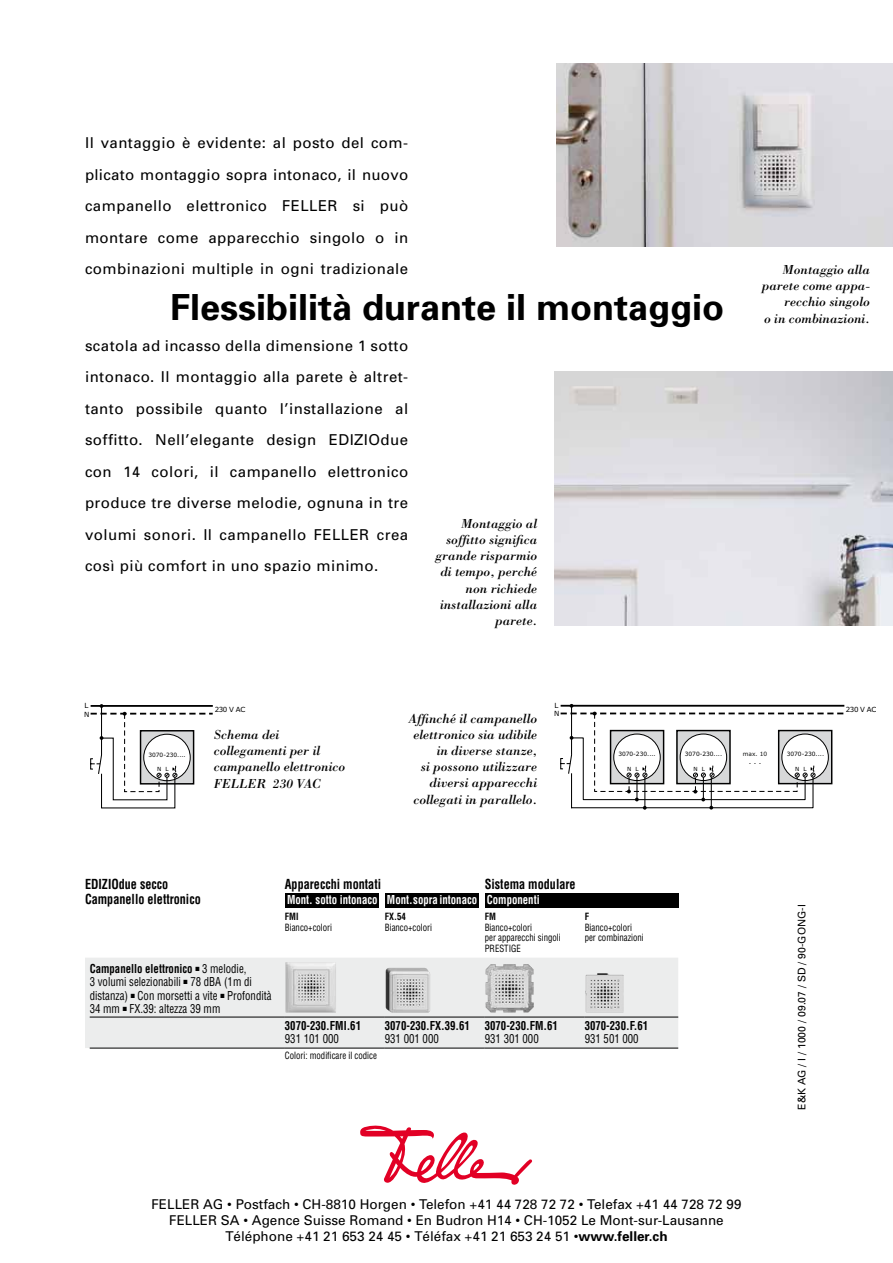
<style>
.page{position:relative;width:893px;height:1263px;background:#fff}
.page>*{position:absolute;margin:0;border:0;box-sizing:border-box;transform-origin:0 0}
.t1{font:700 36px "Univers";color:#000}
.t2{font:15px/31.5px "Univers";letter-spacing:.03em;color:#000;text-align:justify}
.t3{font:italic 13.5px/16.2px "Bodoni";color:#000;text-align:right}
.t4{font:13.5px/16.2px "Univers";color:#000;text-align:center}
.t5{font:700 condensed 13.5px/14.7px "Helvetica LT Std";color:#000;scale:.9 1}
.t6{font:condensed 12px/13.2px "Helvetica LT Std";color:#000;scale:.9 1}
.t7{font:700 condensed 12px "Helvetica LT Std";color:#000;scale:.9 1}
.t8{font:700 condensed 12px "Helvetica LT Std";color:#fff;scale:.9 1}
.t9{font:10.5px "Univers";color:#000}
.t10{font:condensed 9.75px/10.5px "Helvetica LT Std";color:#000;scale:.9 1}
.t11{font:700 condensed 9.75px "Helvetica LT Std";color:#000;scale:.9 1}
.t12{font:7.05px/8.9px "Verdana";letter-spacing:-.05em;color:#000}
.t13{font:7.05px "Verdana";color:#111211}
.t14{font:5.85px "Verdana";color:#000}
.t15{font:5.85px "Verdana";color:#111211}
.t16{font:5.7px "Verdana";color:#000}
.s1{font-weight:700}
</style>
<div class="page">
<img style="left:557px;top:64px;width:336px;height:183px">
<img style="left:554px;top:371px;width:339px;height:254px">
<svg style="left:90px;top:704px;width:123px;height:104px"></svg>
<svg style="left:560px;top:704px;width:284px;height:106px"></svg>
<svg style="left:360px;top:1125px;width:173px;height:60px"></svg>
<div style="left:385px;top:893px;width:93px;height:15px;background:#000"></div>
<div style="left:485px;top:893px;width:193px;height:15px;background:#000"></div>
<div style="left:285px;top:893px;width:93px;height:15px;background:#000"></div>
<svg style="left:85px;top:958px;width:593px;height:91px;background:#e1e2e2"></svg>
<hr style="left:90px;top:1048px;width:195px;height:1px;background:#000">
<hr style="left:285px;top:1048px;width:100px;height:1px;background:#000">
<hr style="left:385px;top:1048px;width:100px;height:1px;background:#000">
<hr style="left:485px;top:1048px;width:193px;height:1px;background:#000">
<p class="t2" style="left:85px;top:127px;width:325px">Il vantaggio è evidente: al posto del com&shy;plicato montaggio sopra intonaco, il nuovo campanello elettronico FELLER si può montare come apparecchio singolo o in combinazioni multiple in ogni tradizionale</p>
<h1 class="t1" style="left:170px;top:284px;width:556px">Flessibilità durante il montaggio</h1>
<p class="t2" style="left:85px;top:329px;width:325px">scatola ad incasso della dimensione 1 sotto intonaco. Il montaggio alla parete è altret&shy;tanto possibile quanto l’installazione al soffitto. Nell’elegante design EDIZIOdue con 14 colori, il campanello elettronico produce tre diverse melodie, ognuna in tre volumi sonori. Il campanello FELLER crea così più comfort in uno spazio minimo.</p>
<p class="t3" style="left:436px;top:515px;width:103px">Montaggio al soffitto significa grande risparmio di tempo, perché non richiede installazioni alla parete.</p>
<p class="t3" style="left:762px;top:261px;width:110px">Montaggio alla parete come appa&shy;recchio singolo<br>o in combinazioni.</p>
<p class="t12" style="left:84px;top:701px;width:7px">L<br>N</p>
<p class="t14" style="left:148px;top:751px;width:39px">3070-230....</p>
<p class="t16" style="left:157px;top:766px;width:13px">N L</p>
<p class="t12" style="left:215px;top:705px;width:32px">230 V AC</p>
<p class="t3" style="left:214px;top:726px;width:133px;text-align:left">Schema dei collegamenti per il campanello elettronico<br>FELLER 230 VAC</p>
<p class="t3" style="left:409px;top:710px;width:130px">Affinché il campanello elettronico sia udibile in diverse stanze,<br>si possono utilizzare diversi apparecchi collegati in parallelo.</p>
<p class="t12" style="left:554px;top:701px;width:7px">L<br>N</p>
<p class="t14" style="left:618px;top:751px;width:39px">3070-230....</p>
<p class="t16" style="left:627px;top:766px;width:13px">N L</p>
<p class="t5" style="left:85px;top:877px;width:130px">EDIZIOdue secco<br>Campanello elettronico</p>
<p class="t6" style="left:90px;top:962px;width:204px"><span class="s1">Campanello elettronico</span> ■ 3 melodie,<br>3 volumi selezionabili ■ 78 dBA (1m di distanza) ■ Con morsetti a vite ■ Profondità 34 mm ■ FX.39: altezza 39 mm</p>
<p class="t5" style="left:285px;top:877px;width:108px">Apparecchi montati</p>
<p class="t8" style="left:287px;top:892px;width:102px">Mont. sotto intonaco</p>
<p class="t11" style="left:285px;top:911px;width:17px">FMI</p>
<p class="t10" style="left:285px;top:922px;width:54px">Bianco+colori</p>
<p class="t8" style="left:387px;top:892px;width:102px">Mont.sopra intonaco</p>
<p class="t11" style="left:385px;top:911px;width:25px">FX.54</p>
<p class="t10" style="left:385px;top:922px;width:54px">Bianco+colori</p>
<p class="t5" style="left:485px;top:877px;width:102px">Sistema modulare</p>
<p class="t8" style="left:487px;top:892px;width:60px">Componenti</p>
<p class="t11" style="left:485px;top:911px;width:14px">FM</p>
<p class="t10" style="left:485px;top:922px;width:86px">Bianco+colori<br>per apparecchi singoli<br>PRESTIGE</p>
<p class="t11" style="left:585px;top:911px;width:6px">F</p>
<p class="t10" style="left:585px;top:922px;width:67px">Bianco+colori per combinazioni</p>
<p class="t7" style="left:285px;top:1018px;width:86px">3070-230.FMI.61</p>
<p class="t6" style="left:285px;top:1032px;width:61px">931 101 000</p>
<p class="t10" style="left:285px;top:1050px;width:104px">Colori: modificare il codice</p>
<p class="t7" style="left:385px;top:1018px;width:96px">3070-230.FX.39.61</p>
<p class="t6" style="left:385px;top:1032px;width:61px">931 001 000</p>
<p class="t7" style="left:485px;top:1018px;width:83px">3070-230.FM.61</p>
<p class="t6" style="left:485px;top:1032px;width:61px">931 301 000</p>
<p class="t7" style="left:585px;top:1018px;width:72px">3070-230.F.61</p>
<p class="t6" style="left:585px;top:1032px;width:61px">931 501 000</p>
<p class="t14" style="left:685px;top:751px;width:39px">3070-230....</p>
<p class="t16" style="left:693px;top:766px;width:13px">N L</p>
<p class="t15" style="left:743px;top:751px;width:26px">max. 10</p>
<p class="t13" style="left:749px;top:758px;width:14px">. . .</p>
<p class="t14" style="left:787px;top:751px;width:39px">3070-230....</p>
<p class="t16" style="left:795px;top:766px;width:13px">N L</p>
<p class="t12" style="left:846px;top:705px;width:32px">230 V AC</p>
<p class="t9" style="left:795px;top:1110px;width:207px;rotate:-90deg">E&amp;K AG / I / 1000 / 09.07 / SD / 90-GONG-I</p>
<p class="t4" style="left:151px;top:1196px;width:592px">FELLER AG • Postfach • CH-8810 Horgen • Telefon +41 44 728 72 72 • Telefax +41 44 728 72 99<br>FELLER SA • Agence Suisse Romand • En Budron H14 • CH-1052 Le Mont-sur-Lausanne<br>Téléphone +41 21 653 24 45 • Téléfax +41 21 653 24 51 •<span class="s1">www.feller.ch</span></p>
</div>
